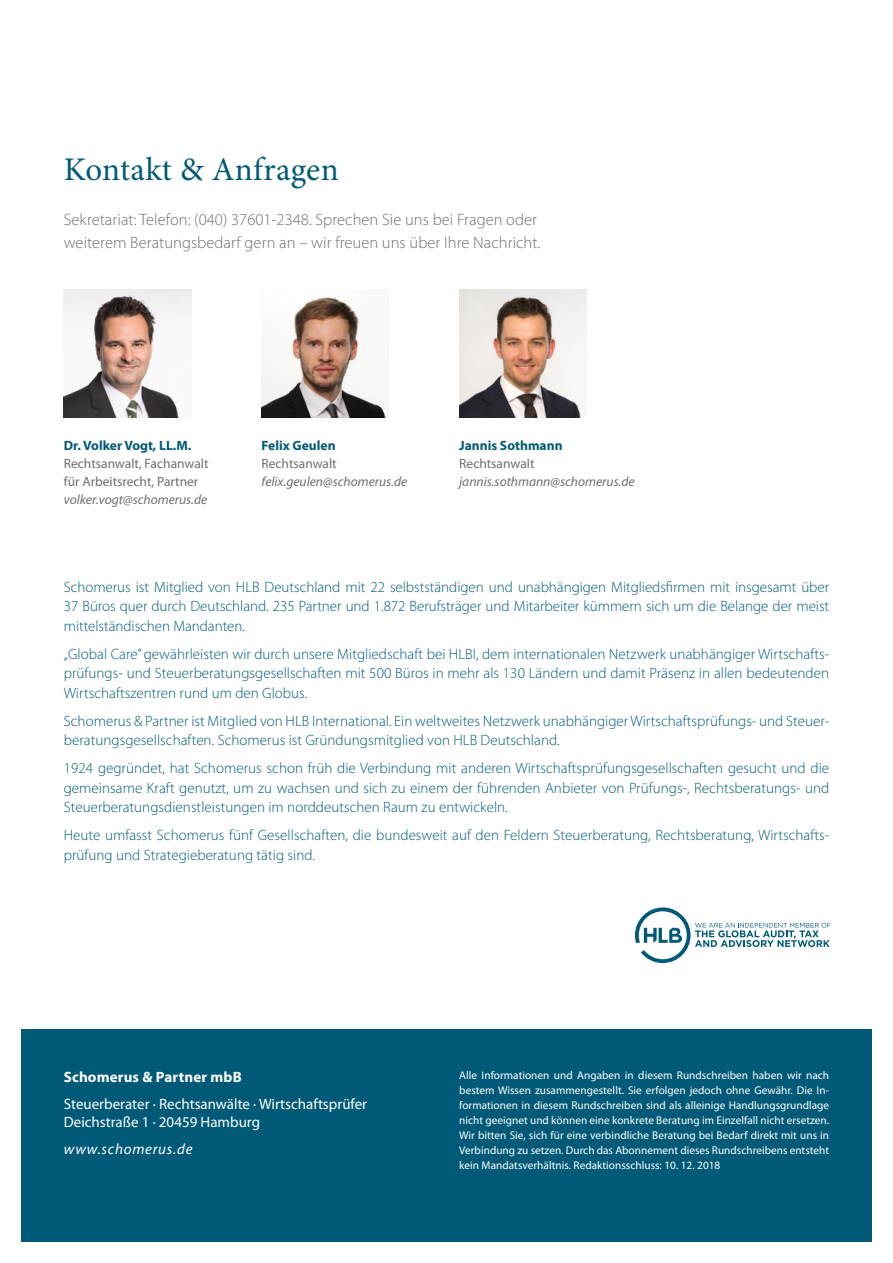
<style>
.page{position:relative;width:893px;height:1263px;background:#fff}
.page>*{position:absolute;margin:0;border:0;box-sizing:border-box;transform-origin:0 0}
.t1{font:33px "Minion Pro";letter-spacing:.005em;color:#005a77}
.t2{font:300 16.5px/22.5px "Myriad Pro";letter-spacing:.005em;color:#706f6f}
.t3{font:300 15px/19.5px "Myriad Pro";letter-spacing:.005em;color:#005a77;text-align:justify}
.t4{font:15px/18px "Myriad Pro";color:#fff}
.t5{font:700 15px "Myriad Pro";letter-spacing:.01em;color:#fff}
.t6{font:italic 15px "Myriad Pro";letter-spacing:.05em;color:#fff}
.t7{font:italic 13.5px "Myriad Pro";color:#706f6f}
.t8{font:13.5px/18px "Myriad Pro";color:#706f6f}
.t9{font:700 13.5px "Myriad Pro";color:#005a77}
.t10{font:11.25px/15px "Myriad Pro";letter-spacing:.005em;color:#fff;text-align:justify}
</style>
<div class="page">
<div style="left:21px;top:1029px;width:851px;height:213px;background:#005a77"></div>
<img style="left:64px;top:289px;width:127px;height:128px">
<img style="left:262px;top:297px;width:126px;height:120px">
<img style="left:459px;top:289px;width:128px;height:128px">
<svg style="left:635px;top:907px;width:196px;height:56px"></svg>
<h1 class="t1" style="left:64px;top:147px;width:276px">Kontakt &amp; Anfragen</h1>
<p class="t2" style="left:64px;top:208px;width:478px">Sekretariat: Telefon: (040) 37601-2348. Sprechen Sie uns bei Fragen oder weiterem Beratungsbedarf gern an – wir freuen uns über Ihre Nachricht.</p>
<p class="t9" style="left:64px;top:437px;width:129px">Dr. Volker Vogt, LL.M.</p>
<p class="t8" style="left:64px;top:454px;width:146px">Rechtsanwalt, Fachanwalt für Arbeitsrecht, Partner</p>
<p class="t7" style="left:64px;top:491px;width:145px">volker.vogt@schomerus.de</p>
<p class="t9" style="left:261px;top:437px;width:76px">Felix Geulen</p>
<p class="t8" style="left:261px;top:454px;width:77px">Rechtsanwalt</p>
<p class="t7" style="left:261px;top:473px;width:147px">felix.geulen@schomerus.de</p>
<p class="t9" style="left:459px;top:437px;width:105px">Jannis Sothmann</p>
<p class="t8" style="left:459px;top:454px;width:77px">Rechtsanwalt</p>
<p class="t7" style="left:459px;top:473px;width:177px">jannis.sothmann@schomerus.de</p>
<p class="t3" style="left:64px;top:577px;width:767px">Schomerus ist Mitglied von HLB Deutschland mit 22 selbstständigen und unabhängigen Mitgliedsfirmen mit insgesamt über 37 Büros quer durch Deutschland. 235 Partner und 1.872 Berufsträger und Mitarbeiter kümmern sich um die Belange der meist mittelständischen Mandanten.</p>
<p class="t3" style="left:64px;top:644px;width:767px">„Global Care” gewährleisten wir durch unsere Mitgliedschaft bei HLBI, dem internationalen Netzwerk unabhängiger Wirtschafts&shy;prüfungs- und Steuerberatungsgesellschaften mit 500 Büros in mehr als 130 Ländern und damit Präsenz in allen bedeutenden Wirtschaftszentren rund um den Globus.</p>
<p class="t3" style="left:64px;top:711px;width:767px">Schomerus &amp; Partner ist Mitglied von HLB International. Ein weltweites Netzwerk unabhängiger Wirtschaftsprüfungs- und Steuer&shy;beratungsgesellschaften. Schomerus ist Gründungsmitglied von HLB Deutschland.</p>
<p class="t3" style="left:64px;top:758px;width:767px">1924 gegründet, hat Schomerus schon früh die Verbindung mit anderen Wirtschaftsprüfungsgesellschaften gesucht und die gemeinsame Kraft genutzt, um zu wachsen und sich zu einem der führenden Anbieter von Prüfungs-, Rechtsberatungs- und Steuerberatungsdienstleistungen im norddeutschen Raum zu entwickeln.</p>
<p class="t3" style="left:64px;top:825px;width:767px">Heute umfasst Schomerus fünf Gesellschaften, die bundesweit auf den Feldern Steuerberatung, Rechtsberatung, Wirtschafts&shy;prüfung und Strategieberatung tätig sind.</p>
<p class="t5" style="left:64px;top:1067px;width:179px">Schomerus &amp; Partner mbB</p>
<p class="t4" style="left:64px;top:1094px;width:305px">Steuerberater · Rechtsanwälte · Wirtschaftsprüfer<br>Deichstraße 1 · 20459 Hamburg</p>
<p class="t6" style="left:64px;top:1139px;width:130px">www.schomerus.de</p>
<p class="t10" style="left:459px;top:1067px;width:371px">Alle Informationen und Angaben in diesem Rundschreiben haben wir nach bestem Wissen zusammengestellt. Sie erfolgen jedoch ohne Gewähr. Die In&shy;formationen in diesem Rundschreiben sind als alleinige Handlungsgrundlage nicht geeignet und können eine konkrete Beratung im Einzelfall nicht ersetzen.<br>Wir bitten Sie, sich für eine verbindliche Beratung bei Bedarf direkt mit uns in Verbindung zu setzen. Durch das Abonnement dieses Rundschreibens entsteht kein Mandatsverhältnis. Redaktionsschluss: 10. 12. 2018</p>
</div>
